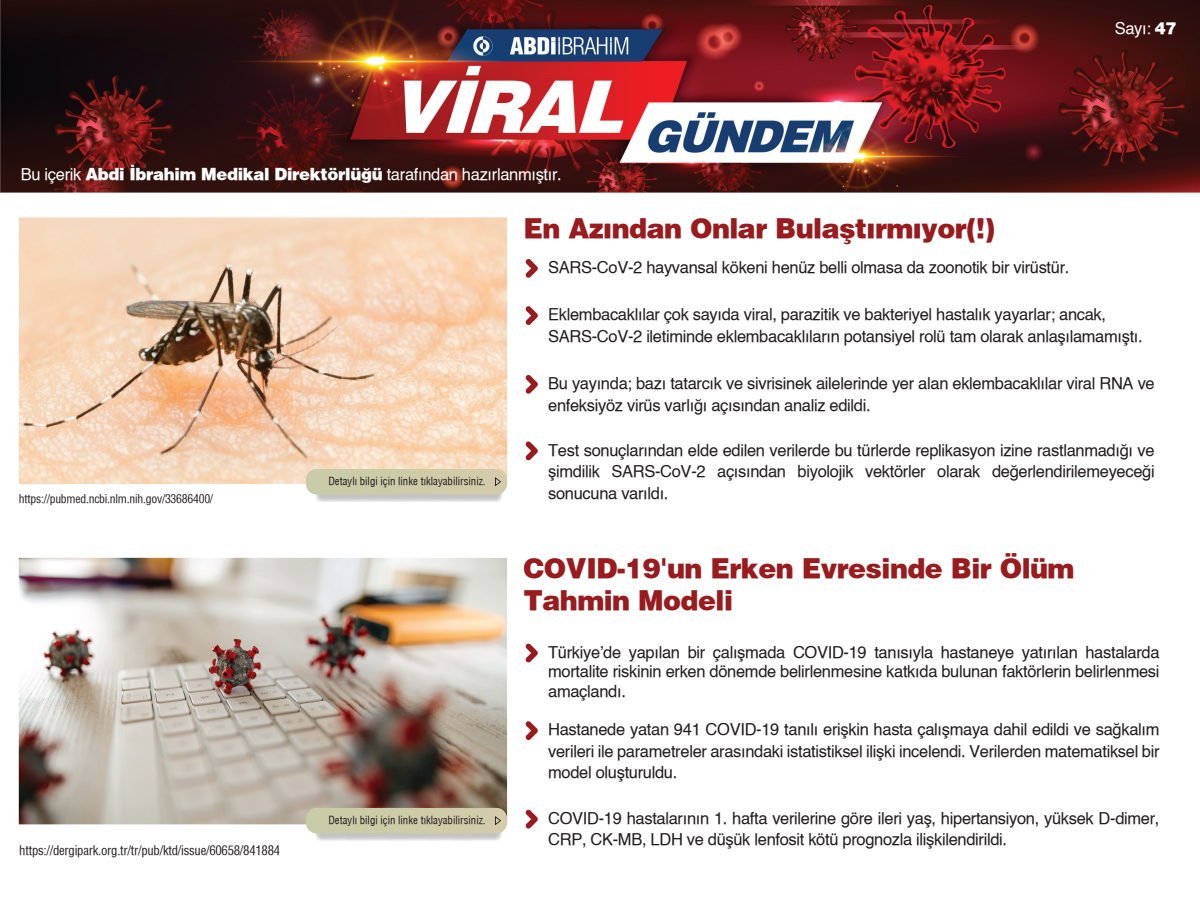
<style>
.page{position:relative;width:1200px;height:900px;background:#fff}
.page>*{position:absolute;margin:0;border:0;box-sizing:border-box;transform-origin:0 0}
.t1{font:27px/32.4px "Helvetica X Black";letter-spacing:-.02em;color:#991b1e}
.t2{font:16.5px/21.5px "Helvetica X Book";letter-spacing:-.02em;color:#211d1e}
.t3{font:16.5px "Helvetica X Book";letter-spacing:-.02em;color:#fff}
.t4{font:12.75px "Helvetica T Condenced";letter-spacing:-.02em;color:#211d1e}
.t5{font:11.7px "Helvetica T Condenced";letter-spacing:-.02em;color:#211d1e}
.t6{font:10.8px "Helvetica Condensed X Book";color:#211d1e}
.s1{font-family:"Helvetica X Black"}
</style>
<div class="page">
<img style="left:0;top:0;width:1200px;height:825px">
<svg style="left:525px;top:259px;width:13px;height:19px"></svg>
<svg style="left:525px;top:306px;width:13px;height:19px"></svg>
<svg style="left:525px;top:375px;width:13px;height:19px"></svg>
<svg style="left:525px;top:442px;width:13px;height:19px"></svg>
<svg style="left:525px;top:644px;width:13px;height:19px"></svg>
<svg style="left:525px;top:721px;width:13px;height:19px"></svg>
<svg style="left:525px;top:810px;width:13px;height:19px"></svg>
<img style="left:19px;top:558px;width:488px;height:266px">
<img style="left:314px;top:833px;width:188px;height:8px">
<div style="left:306px;top:808px;width:201px;height:25px;background:#cecba9"></div>
<img style="left:19px;top:217px;width:488px;height:267px">
<img style="left:312px;top:494px;width:193px;height:8px">
<div style="left:306px;top:469px;width:201px;height:25px;background:#cecba9"></div>
<p class="t3" style="left:21px;top:163px;width:543px">Bu içerik <span class="s1">Abdi İbrahim Medikal Direktörlüğü</span> tarafından hazırlanmıştır.</p>
<h1 class="t1" style="left:524px;top:211px;width:473px">En Azından Onlar Bulaştırmıyor(!)</h1>
<p class="t3" style="left:1115px;top:17px;width:63px">Sayı: <span class="s1">47</span></p>
<p class="t5" style="left:19px;top:491px;width:196px">https://pubmed.ncbi.nlm.nih.gov/33686400/</p>
<p class="t4" style="left:19px;top:842px;width:262px">https://dergipark.org.tr/tr/pub/ktd/issue/60658/841884</p>
<p class="t6" style="left:328px;top:475px;width:159px">Detaylı bilgi için linke tıklayabilirsiniz.</p>
<p class="t6" style="left:328px;top:814px;width:159px">Detaylı bilgi için linke tıklayabilirsiniz.</p>
<p class="t2" style="left:548px;top:258px;width:523px">SARS-CoV-2 hayvansal kökeni henüz belli olmasa da zoonotik bir virüstür.</p>
<p class="t2" style="left:548px;top:305px;width:596px">Eklembacaklılar çok sayıda viral, parazitik ve bakteriyel hastalık yayarlar; ancak,<br>SARS-CoV-2 iletiminde eklembacaklıların potansiyel rolü tam olarak anlaşılamamıştı.</p>
<p class="t2" style="left:548px;top:374px;width:608px">Bu yayında; bazı tatarcık ve sivrisinek ailelerinde yer alan eklembacaklılar viral RNA ve enfeksiyöz virüs varlığı açısından analiz edildi.</p>
<p class="t2" style="left:548px;top:440px;width:608px;text-align:justify">Test sonuçlarından elde edilen verilerde bu türlerde replikasyon izine rastlanmadığı ve şimdilik SARS-CoV-2 açısından biyolojik vektörler olarak değerlendirilemeyeceği sonucuna varıldı.</p>
<h1 class="t1" style="left:524px;top:551px;width:553px">COVID-19'un Erken Evresinde Bir Ölüm<br>Tahmin Modeli</h1>
<p class="t2" style="left:548px;top:643px;width:613px;line-height:19.8px;text-align:justify">Türkiye’de yapılan bir çalışmada COVID-19 tanısıyla hastaneye yatırılan hastalarda mortalite riskinin erken dönemde belirlenmesine katkıda bulunan faktörlerin belirlenmesi amaçlandı.</p>
<p class="t2" style="left:548px;top:720px;width:613px;text-align:justify">Hastanede yatan 941 COVID-19 tanılı erişkin hasta çalışmaya dahil edildi ve sağkalım verileri ile parametreler arasındaki istatistiksel ilişki incelendi. Verilerden matematiksel bir model oluşturuldu.</p>
<p class="t2" style="left:548px;top:808px;width:613px">COVID-19 hastalarının 1. hafta verilerine göre ileri yaş, hipertansiyon, yüksek D-dimer,<br>CRP, CK-MB, LDH ve düşük lenfosit kötü prognozla ilişkilendirildi.</p>
</div>
